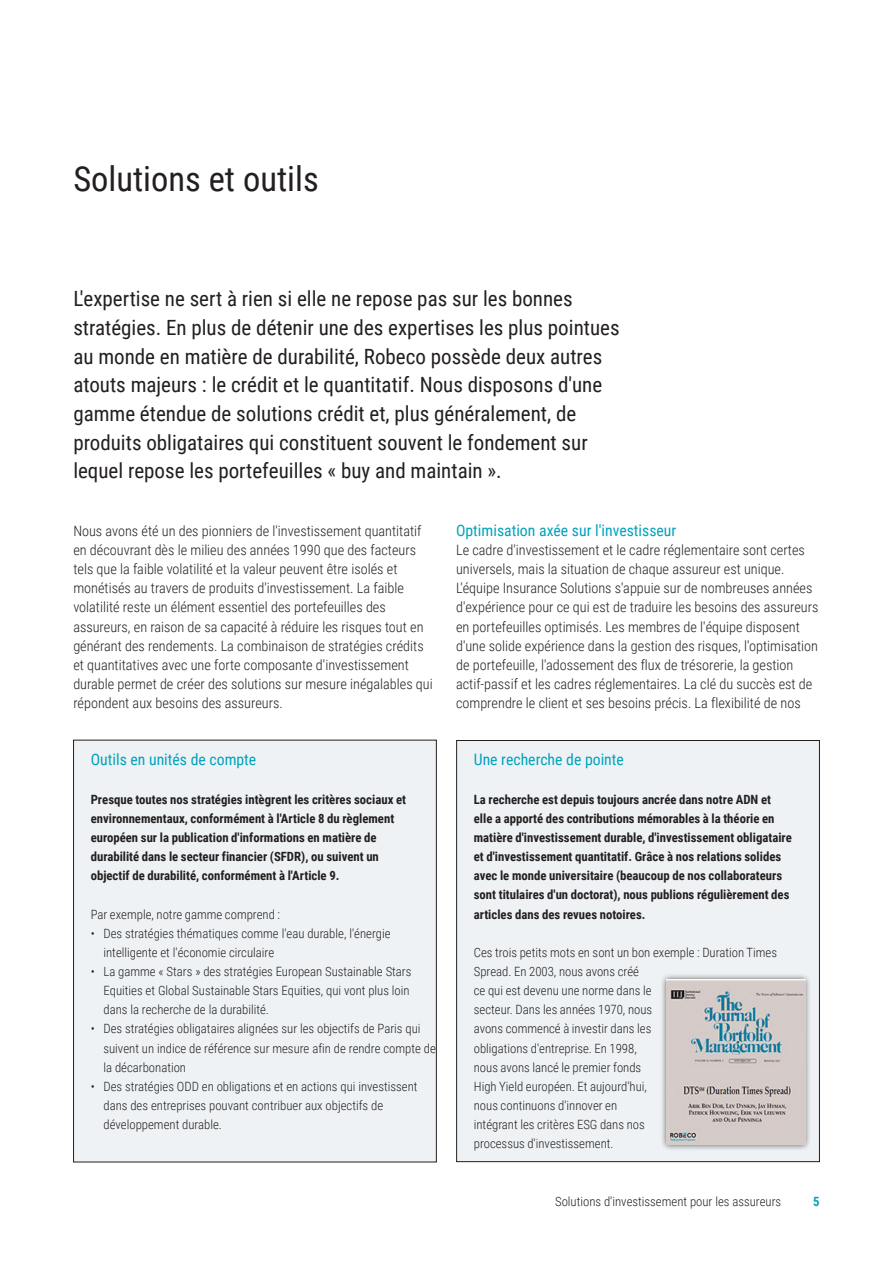
<style>
.page{position:relative;width:893px;height:1263px;background:#fff}
.page>*{position:absolute;margin:0;border:0;box-sizing:border-box;transform-origin:0 0}
.Hoofdstukkop{font:34.5px "Roboto Condensed";color:#231f20}
.Inleidende_tekst{font:21px/28.7px "Roboto Condensed";color:#231f20}
.Paragraafkop{font:15.75px "Roboto Condensed";color:#00a2bd}
.Inleidende_tekst-2{font:300 14.25px/19.2px "Roboto Condensed";color:#231f20}
.Leestekst{font:300 14.25px/19.2px "Roboto Condensed";color:#231f20}
.Table_text_bold{font:300 12.75px/19.2px "Roboto Condensed";color:#231f20}
.Table_text_bold-2{font:700 12.75px/19.2px "Roboto Condensed";color:#231f20}
.t1{font:700 12.75px "Roboto Condensed";color:#00a2bd}
</style>
<div class="page">
<div style="left:74px;top:740px;width:362px;height:422px;background:#eef2f4"></div>
<div style="left:73px;top:740px;width:364px;height:422px;border:1px solid #231f20"></div>
<div style="left:457px;top:740px;width:362px;height:422px;background:#eef2f4"></div>
<div style="left:456px;top:740px;width:364px;height:422px;border:1px solid #231f20"></div>
<div style="left:660px;top:973px;width:152px;height:178px;background:#231f20;opacity:.75"></div>
<img style="left:666px;top:979px;width:139px;height:166px">
<p class="Hoofdstukkop" style="left:73px;top:155px;width:247px">Solutions et outils</p>
<p class="Inleidende_tekst" style="left:73px;top:284px;width:548px">L'expertise ne sert à rien si elle ne repose pas sur les bonnes stratégies. En plus de détenir une des expertises les plus pointues au monde en matière de durabilité, Robeco possède deux autres atouts majeurs : le crédit et le quantitatif. Nous disposons d'une gamme étendue de solutions crédit et, plus généralement, de produits obligataires qui constituent souvent le fondement sur lequel repose les portefeuilles « buy and maintain ».</p>
<p class="Inleidende_tekst-2" style="left:73px;top:521px;width:361px">Nous avons été un des pionniers de l'investissement quantitatif en découvrant dès le milieu des années 1990 que des facteurs tels que la faible volatilité et la valeur peuvent être isolés et monétisés au travers de produits d'investissement. La faible volatilité reste un élément essentiel des portefeuilles des assureurs, en raison de sa capacité à réduire les risques tout en générant des rendements. La combinaison de stratégies crédits et quantitatives avec une forte composante d'investissement durable permet de créer des solutions sur mesure inégalables qui répondent aux besoins des assureurs.</p>
<p class="Paragraafkop" style="left:456px;top:519px;width:222px">Optimisation axée sur l'investisseur</p>
<p class="Leestekst" style="left:456px;top:540px;width:364px">Le cadre d'investissement et le cadre réglementaire sont certes universels, mais la situation de chaque assureur est unique.<br>L'équipe Insurance Solutions s'appuie sur de nombreuses années d'expérience pour ce qui est de traduire les besoins des assureurs en portefeuilles optimisés. Les membres de l'équipe disposent d'une solide expérience dans la gestion des risques, l'optimisation de portefeuille, l'adossement des flux de trésorerie, la gestion actif-passif et les cadres réglementaires. La clé du succès est de comprendre le client et ses besoins précis. La flexibilité de nos</p>
<p class="Paragraafkop" style="left:91px;top:749px;width:167px">Outils en unités de compte</p>
<p class="Table_text_bold-2" style="left:91px;top:789px;width:317px">Presque toutes nos stratégies intègrent les critères sociaux et environnementaux, conformément à l'Article 8 du règlement européen sur la publication d'informations en matière de durabilité dans le secteur financier (SFDR), ou suivent un objectif de durabilité, conformément à l'Article 9.</p>
<p class="Table_text_bold" style="left:91px;top:904px;width:191px">Par exemple, notre gamme comprend :</p>
<p class="Table_text_bold" style="left:103px;top:923px;width:289px;text-indent:-13px">• Des stratégies thématiques comme l'eau durable, l'énergie intelligente et l'économie circulaire</p>
<p class="Table_text_bold" style="left:103px;top:961px;width:309px;text-indent:-13px">• La gamme « Stars » des stratégies European Sustainable Stars<br>Equities et Global Sustainable Stars Equities, qui vont plus loin dans la recherche de la durabilité.</p>
<p class="Table_text_bold" style="left:103px;top:1019px;width:334px;text-indent:-13px">• Des stratégies obligataires alignées sur les objectifs de Paris qui suivent un indice de référence sur mesure afin de rendre compte de la décarbonation</p>
<p class="Table_text_bold" style="left:103px;top:1076px;width:316px;text-indent:-13px">• Des stratégies ODD en obligations et en actions qui investissent dans des entreprises pouvant contribuer aux objectifs de développement durable.</p>
<p class="Paragraafkop" style="left:474px;top:749px;width:152px">Une recherche de pointe</p>
<p class="Table_text_bold-2" style="left:474px;top:789px;width:320px">La recherche est depuis toujours ancrée dans notre ADN et elle a apporté des contributions mémorables à la théorie en matière d'investissement durable, d'investissement obligataire et d'investissement quantitatif. Grâce à nos relations solides avec le monde universitaire (beaucoup de nos collaborateurs sont titulaires d'un doctorat), nous publions régulièrement des articles dans des revues notoires.</p>
<p class="Table_text_bold" style="left:474px;top:942px;width:305px">Ces trois petits mots en sont un bon exemple : Duration Times Spread. En 2003, nous avons créé<br>ce qui est devenu une norme dans le<br>secteur. Dans les années 1970, nous<br>avons commencé à investir dans les<br>obligations d'entreprise. En 1998,<br>nous avons lancé le premier fonds<br>High Yield européen. Et aujourd'hui,<br>nous continuons d'innover en<br>intégrant les critères ESG dans nos<br>processus d'investissement.</p>
<p class="Table_text_bold" style="left:555px;top:1191px;width:228px">Solutions d'investissement pour les assureurs</p>
<p class="t1" style="left:813px;top:1192px;width:8px">5</p>
</div>
